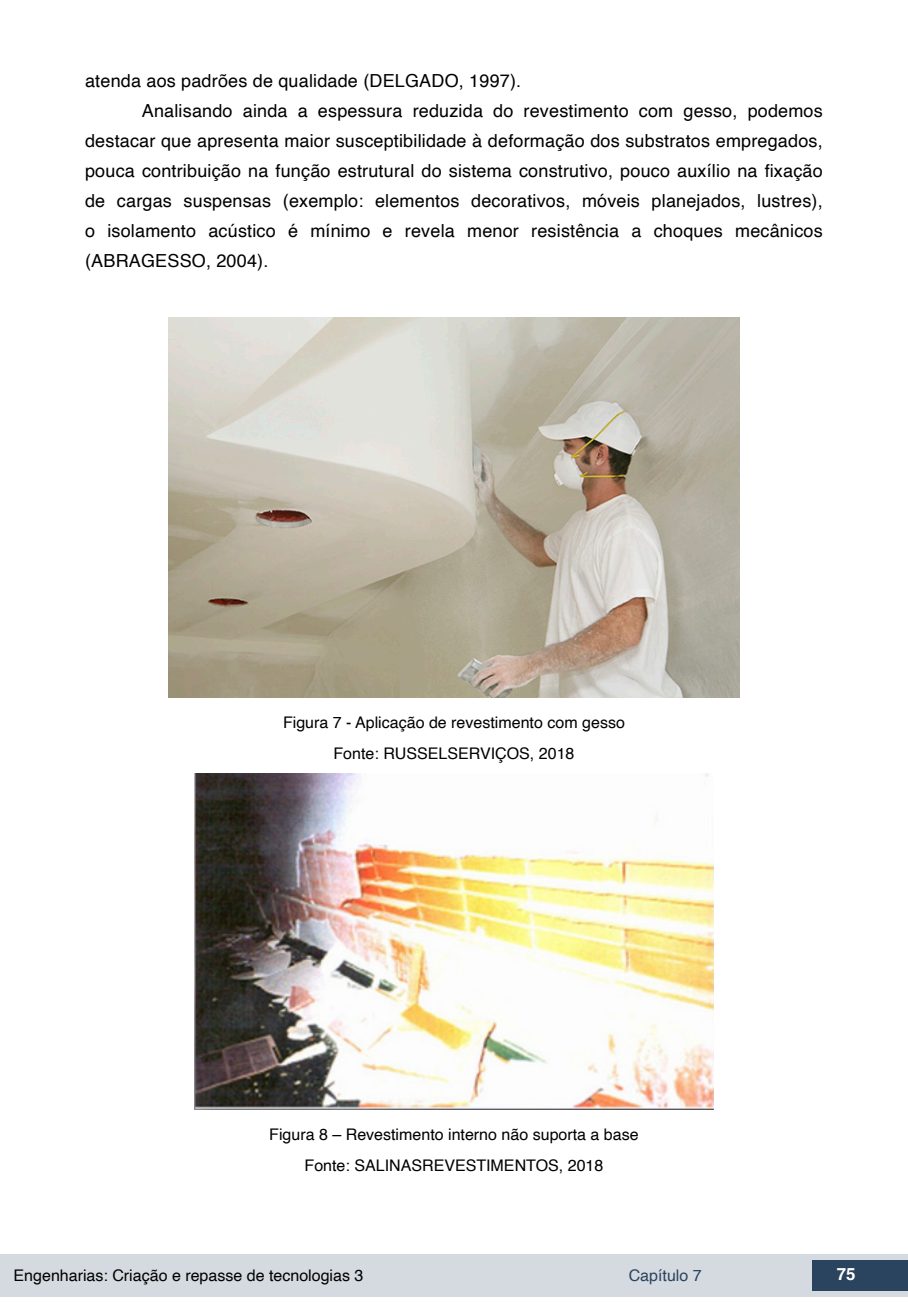
<style>
.page{position:relative;width:908px;height:1304px;background:#fff}
.page>*{position:absolute;margin:0;border:0;box-sizing:border-box;transform-origin:0 0}
.t1{font:18px "Helvetica";letter-spacing:.01em;color:#000}
.t2{font:700 16.8px "Helvetica";color:#fff}
.t3{font:16px/30.6px "Helvetica";color:#000;text-align:center}
.t4{font:16px "Helvetica";color:#2a435e}
</style>
<div class="page">
<div style="left:0;top:1254px;width:906px;height:43px;background:#d4dadf"></div>
<div style="left:812px;top:1261px;width:95px;height:30px;background:#2a435e"></div>
<img style="left:168px;top:317px;width:571px;height:381px">
<img style="left:195px;top:773px;width:517px;height:337px">
<p class="t1" style="left:85px;top:67px;width:437px">atenda aos padrões de qualidade (DELGADO, 1997).</p>
<p class="t1" style="left:142px;top:97px;width:682px">Analisando ainda a espessura reduzida do revestimento com gesso, podemos</p>
<p class="t1" style="left:85px;top:127px;width:738px">destacar que apresenta maior susceptibilidade à deformação dos substratos empregados,</p>
<p class="t1" style="left:85px;top:157px;width:738px">pouca contribuição na função estrutural do sistema construtivo, pouco auxílio na fixação</p>
<p class="t1" style="left:85px;top:187px;width:738px">de cargas suspensas (exemplo: elementos decorativos, móveis planejados, lustres),</p>
<p class="t1" style="left:85px;top:217px;width:738px">o isolamento acústico é mínimo e revela menor resistência a choques mecânicos</p>
<p class="t1" style="left:85px;top:247px;width:185px">(ABRAGESSO, 2004).</p>
<p class="t3" style="left:283px;top:708px;width:343px">Figura 7 - Aplicação de revestimento com gesso<br>Fonte: RUSSELSERVIÇOS, 2018</p>
<p class="t3" style="left:269px;top:1120px;width:371px">Figura 8 – Revestimento interno não suporta a base<br>Fonte: SALINASREVESTIMENTOS, 2018</p>
<p class="t3" style="left:14px;top:1260px;width:351px">Engenharias: Criação e repasse de tecnologias 3</p>
<p class="t4" style="left:628px;top:1263px;width:74px">Capítulo 7</p>
<p class="t2" style="left:836px;top:1264px;width:20px">75</p>
</div>
